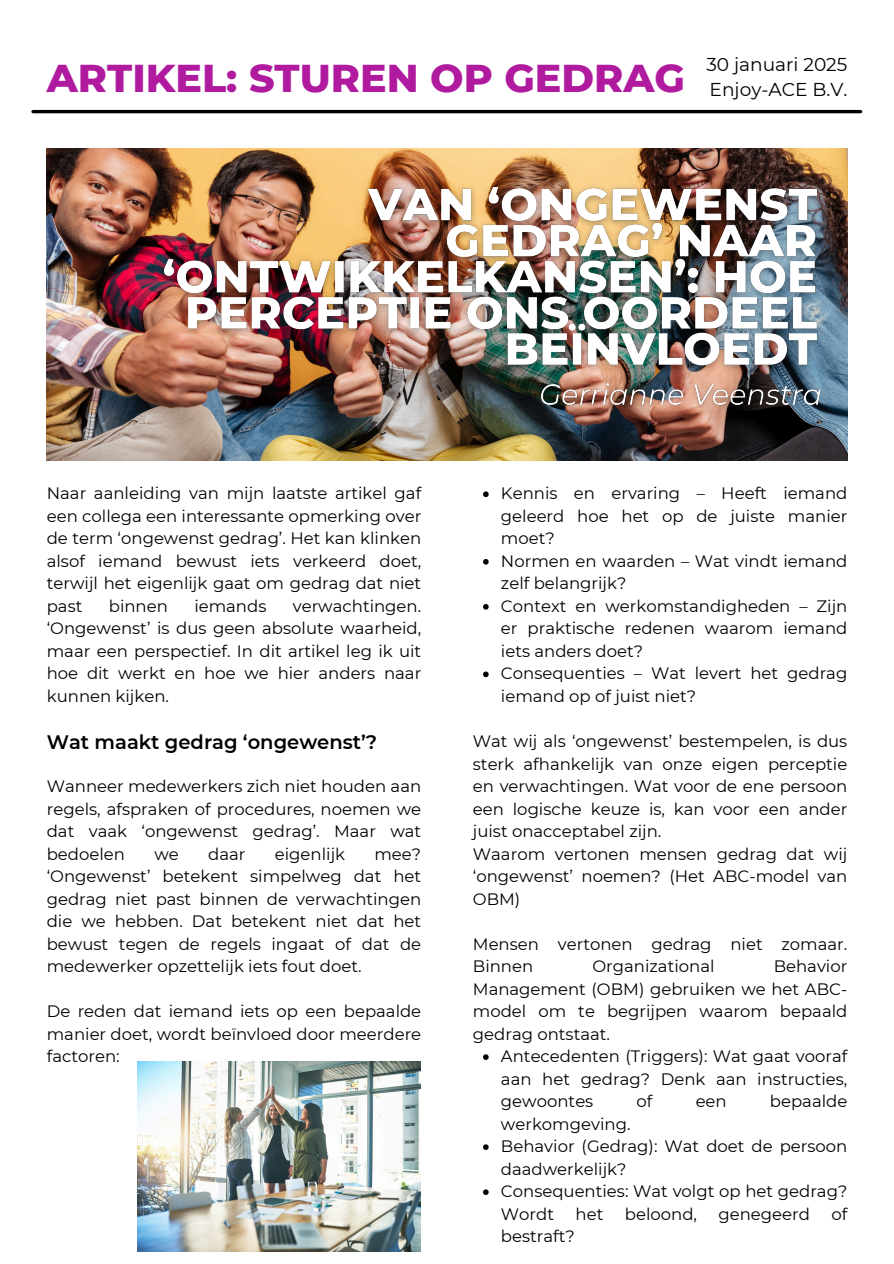
<style>
.page{position:relative;width:894px;height:1264px;background:#fff}
.page>*{position:absolute;margin:0;border:0;box-sizing:border-box;transform-origin:0 0}
.t1{font:800 39.6px "Montserrat";color:#b01a9f}
.t2{font:600 19.5px "Montserrat";color:#000}
.t3{font:18.6px "Montserrat";color:#000}
.t4{font:16.5px/22.5px "Montserrat";color:#000;text-align:justify}
</style>
<div class="page">
<img style="left:47px;top:149px;width:800px;height:311px">
<hr style="left:33px;top:110px;width:827px;height:3px;background:#000">
<img style="left:137px;top:1061px;width:283px;height:190px">
<img style="left:152px;top:176px;width:678px;height:203px">
<img style="left:531px;top:375px;width:298px;height:40px">
<svg style="left:483px;top:491px;width:5px;height:6px"></svg>
<svg style="left:483px;top:559px;width:5px;height:5px"></svg>
<svg style="left:483px;top:604px;width:5px;height:5px"></svg>
<svg style="left:483px;top:671px;width:5px;height:6px"></svg>
<svg style="left:483px;top:1054px;width:5px;height:5px"></svg>
<svg style="left:483px;top:1144px;width:5px;height:5px"></svg>
<svg style="left:483px;top:1189px;width:5px;height:5px"></svg>
<h5 class="t1" style="left:47px;top:54px;width:639px">ARTIKEL: STUREN OP GEDRAG</h5>
<p class="t3" style="left:706px;top:53px;width:142px">30 januari 2025</p>
<p class="t3" style="left:709px;top:78px;width:139px">Enjoy-ACE B.V.</p>
<h5 class="t4" style="left:47px;top:482px;width:376px">Naar aanleiding van mijn laatste artikel gaf een collega een interessante opmerking over de term ‘ongewenst gedrag’. Het kan klinken alsof iemand bewust iets verkeerd doet, terwijl het eigenlijk gaat om gedrag dat niet past</h5>
<h5 class="t4" style="left:47px;top:594px;width:376px;text-indent:246px">verwachtingen. ‘Ongewenst’ is dus geen absolute waarheid, maar een perspectief. In dit artikel leg ik uit hoe dit werkt en hoe we hier anders naar kunnen kijken.</h5>
<h5 class="t4" style="left:109px;top:594px;width:61px">binnen</h5>
<h5 class="t4" style="left:194px;top:594px;width:74px">iemands</h5>
<h2 class="t2" style="left:47px;top:730px;width:332px">Wat maakt gedrag ‘ongewenst’?</h2>
<p class="t4" style="left:47px;top:775px;width:376px">Wanneer medewerkers zich niet houden aan regels, afspraken of procedures, noemen we dat vaak ‘ongewenst gedrag’. Maar wat bedoelen</p>
<p class="t4" style="left:154px;top:842px;width:26px">we</p>
<p class="t4" style="left:208px;top:842px;width:39px">daar</p>
<p class="t4" style="left:275px;top:842px;width:72px">eigenlijk</p>
<p class="t4" style="left:47px;top:842px;width:376px;text-indent:327px">mee? ‘Ongewenst’ betekent simpelweg dat het gedrag niet past binnen de verwachtingen die we hebben. Dat betekent niet dat het bewust tegen de regels ingaat of dat de medewerker opzettelijk iets fout doet.</p>
<h4 class="t4" style="left:47px;top:1000px;width:376px">De reden dat iemand iets op een bepaalde manier doet, wordt beïnvloed door meerdere factoren:</h4>
<p class="t4" style="left:501px;top:482px;width:348px">Kennis en ervaring – Heeft iemand geleerd hoe het op de juiste manier moet?</p>
<p class="t4" style="left:501px;top:549px;width:348px">Normen en waarden – Wat vindt iemand zelf belangrijk?</p>
<p class="t4" style="left:501px;top:594px;width:348px">Context en werkomstandigheden – Zijn er praktische redenen waarom iemand iets anders doet?</p>
<p class="t4" style="left:501px;top:662px;width:348px">Consequenties – Wat levert het gedrag iemand op of juist niet?</p>
<p class="t4" style="left:473px;top:730px;width:376px">Wat wij als ‘ongewenst’ bestempelen, is dus sterk afhankelijk van onze eigen perceptie en verwachtingen. Wat voor de ene persoon een logische keuze is, kan voor een ander juist onacceptabel zijn.</p>
<p class="t4" style="left:473px;top:842px;width:376px">Waarom vertonen mensen gedrag dat wij ‘ongewenst’ noemen? (Het ABC-model van OBM)</p>
<p class="t4" style="left:473px;top:932px;width:376px">Mensen vertonen gedrag niet zomaar.<br>Binnen</p>
<p class="t4" style="left:473px;top:955px;width:376px;text-indent:301px">Behavior Management (OBM) gebruiken we het ABC&shy;model om te begrijpen waarom bepaald gedrag ontstaat.</p>
<p class="t4" style="left:501px;top:1045px;width:348px">Antecedenten (Triggers): Wat gaat vooraf aan het gedrag? Denk aan instructies, gewoontes</p>
<p class="t4" style="left:592px;top:955px;width:124px">Organizational</p>
<p class="t4" style="left:636px;top:1090px;width:17px">of</p>
<p class="t4" style="left:695px;top:1090px;width:33px">een</p>
<p class="t4" style="left:769px;top:1090px;width:79px">bepaalde</p>
<p class="t4" style="left:501px;top:1112px;width:131px">werkomgeving.</p>
<p class="t4" style="left:501px;top:1135px;width:348px">Behavior (Gedrag): Wat doet de persoon daadwerkelijk?</p>
<p class="t4" style="left:501px;top:1180px;width:348px">Consequenties: Wat volgt op het gedrag?<br>Wordt</p>
<p class="t4" style="left:575px;top:1202px;width:29px">het</p>
<p class="t4" style="left:624px;top:1202px;width:74px">beloond,</p>
<p class="t4" style="left:718px;top:1202px;width:93px">genegeerd</p>
<p class="t4" style="left:831px;top:1202px;width:17px">of</p>
<p class="t4" style="left:501px;top:1225px;width:75px">bestraft?</p>
</div>
